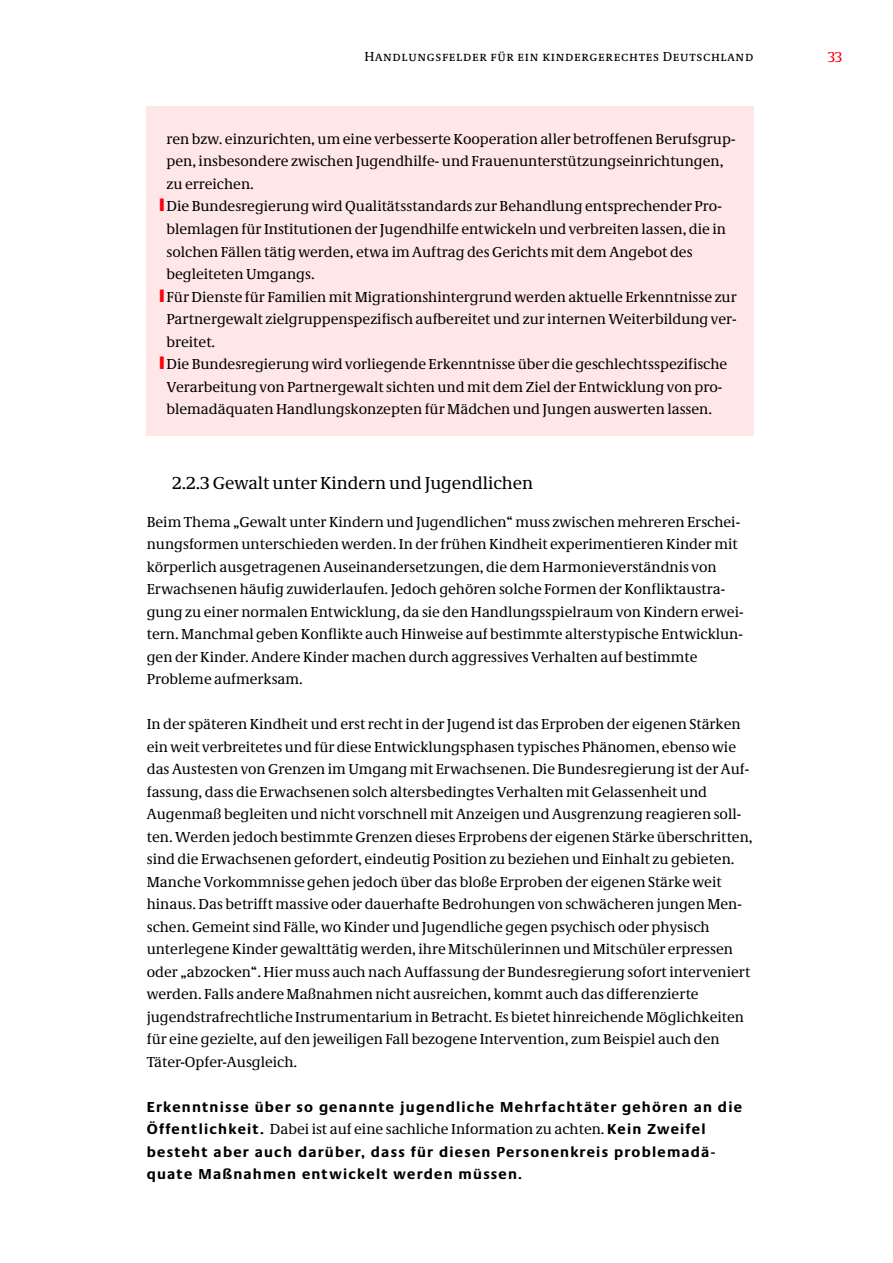
<style>
.page{position:relative;width:893px;height:1263px;background:#fff}
.page>*{position:absolute;margin:0;border:0;box-sizing:border-box;transform-origin:0 0}
.t1{font:18px "Neue Demos";color:#000}
.t2{font:15px/22.5px "Neue Demos";color:#000}
.t3{font:700 15px/22.5px "Neue Praxis";letter-spacing:.08em;color:#000}
.t4{font:15px "Neue Demos CESC Os F";color:#ff000f}
.t5{font:13.5px "Neue Demos SC Os F";letter-spacing:.05em;color:#000}
.s1{color:#ff000f}
.s2{font-family:"Neue Praxis";font-weight:700}
</style>
<div class="page">
<div style="left:146px;top:106px;width:608px;height:329px;background:#ffe6e7"></div>
<p class="t5" style="left:364px;top:48px;width:390px">Handlungsfelder für ein kindergerechtes Deutschland</p>
<p class="t4" style="left:828px;top:46px;width:16px">33</p>
<p class="t2" style="left:166px;top:129px;width:570px">ren bzw. einzurichten, um eine verbesserte Kooperation aller betroffenen Berufsgrup-</p>
<p class="t2" style="left:166px;top:152px;width:559px">pen, insbesondere zwischen Jugendhilfe- und Frauenunterstützungseinrichtungen,</p>
<p class="t2" style="left:166px;top:174px;width:89px">zu erreichen.</p>
<p class="t2" style="left:160px;top:197px;width:564px"><span class="s1">❙</span>Die Bundesregierung wird Qualitätsstandards zur Behandlung entsprechender Pro-</p>
<p class="t2" style="left:166px;top:219px;width:561px">blemlagen für Institutionen der Jugendhilfe entwickeln und verbreiten lassen, die in</p>
<p class="t2" style="left:166px;top:242px;width:528px">solchen Fällen tätig werden, etwa im Auftrag des Gerichts mit dem Angebot des</p>
<p class="t2" style="left:166px;top:264px;width:150px">begleiteten Umgangs.</p>
<p class="t2" style="left:160px;top:287px;width:579px"><span class="s1">❙</span> Für Dienste für Familien mit Migrationshintergrund werden aktuelle Erkenntnisse zur</p>
<p class="t2" style="left:166px;top:309px;width:572px">Partnergewalt zielgruppenspezifisch aufbereitet und zur internen Weiterbildung ver-</p>
<p class="t2" style="left:166px;top:332px;width:50px">breitet.</p>
<p class="t2" style="left:160px;top:354px;width:569px"><span class="s1">❙</span>Die Bundesregierung wird vorliegende Erkenntnisse über die geschlechtsspezifische</p>
<p class="t2" style="left:166px;top:377px;width:557px">Verarbeitung von Partnergewalt sichten und mit dem Ziel der Entwicklung von pro-</p>
<p class="t2" style="left:166px;top:399px;width:547px">blemadäquaten Handlungskonzepten für Mädchen und Jungen auswerten lassen.</p>
<p class="t1" style="left:172px;top:476px;width:362px">2.2.3 Gewalt unter Kindern und Jugendlichen</p>
<p class="t2" style="left:147px;top:512px;width:598px">Beim Thema „Gewalt unter Kindern und Jugendlichen“ muss zwischen mehreren Erschei&shy;nungsformen unterschieden werden. In der frühen Kindheit experimentieren Kinder mit körperlich ausgetragenen Auseinandersetzungen, die dem Harmonieverständnis von Erwachsenen häufig zuwiderlaufen. Jedoch gehören solche Formen der Konfliktaustra&shy;gung zu einer normalen Entwicklung, da sie den Handlungsspielraum von Kindern erwei&shy;tern. Manchmal geben Konflikte auch Hinweise auf bestimmte alterstypische Entwicklun&shy;gen der Kinder. Andere Kinder machen durch aggressives Verhalten auf bestimmte Probleme aufmerksam.</p>
<p class="t2" style="left:147px;top:714px;width:607px">In der späteren Kindheit und erst recht in der Jugend ist das Erproben der eigenen Stärken ein weit verbreitetes und für diese Entwicklungsphasen typisches Phänomen, ebenso wie das Austesten von Grenzen im Umgang mit Erwachsenen. Die Bundesregierung ist der Auf&shy;fassung, dass die Erwachsenen solch altersbedingtes Verhalten mit Gelassenheit und Augenmaß begleiten und nicht vorschnell mit Anzeigen und Ausgrenzung reagieren soll&shy;ten. Werden jedoch bestimmte Grenzen dieses Erprobens der eigenen Stärke überschritten, sind die Erwachsenen gefordert, eindeutig Position zu beziehen und Einhalt zu gebieten.<br>Manche Vorkommnisse gehen jedoch über das bloße Erproben der eigenen Stärke weit hinaus. Das betrifft massive oder dauerhafte Bedrohungen von schwächeren jungen Men&shy;schen. Gemeint sind Fälle, wo Kinder und Jugendliche gegen psychisch oder physisch unterlegene Kinder gewalttätig werden, ihre Mitschülerinnen und Mitschüler erpressen oder „abzocken“. Hier muss auch nach Auffassung der Bundesregierung sofort interveniert werden. Falls andere Maßnahmen nicht ausreichen, kommt auch das differenzierte jugendstrafrechtliche Instrumentarium in Betracht. Es bietet hinreichende Möglichkeiten für eine gezielte, auf den jeweiligen Fall bezogene Intervention, zum Beispiel auch den Täter-Opfer-Ausgleich.</p>
<p class="t3" style="left:147px;top:1096px;width:597px">Erkenntnisse über so genannte jugendliche Mehrfachtäter gehören an die</p>
<p class="t2" style="left:147px;top:1119px;width:560px"><span class="s2">Öffentlichkeit.</span> Dabei ist auf eine sachliche Information zu achten. <span class="s2">Kein Zweifel</span></p>
<p class="t3" style="left:147px;top:1141px;width:570px">besteht aber auch darüber, dass für diesen Personenkreis problemadä&shy;quate Maßnahmen entwickelt werden müssen.</p>
</div>
